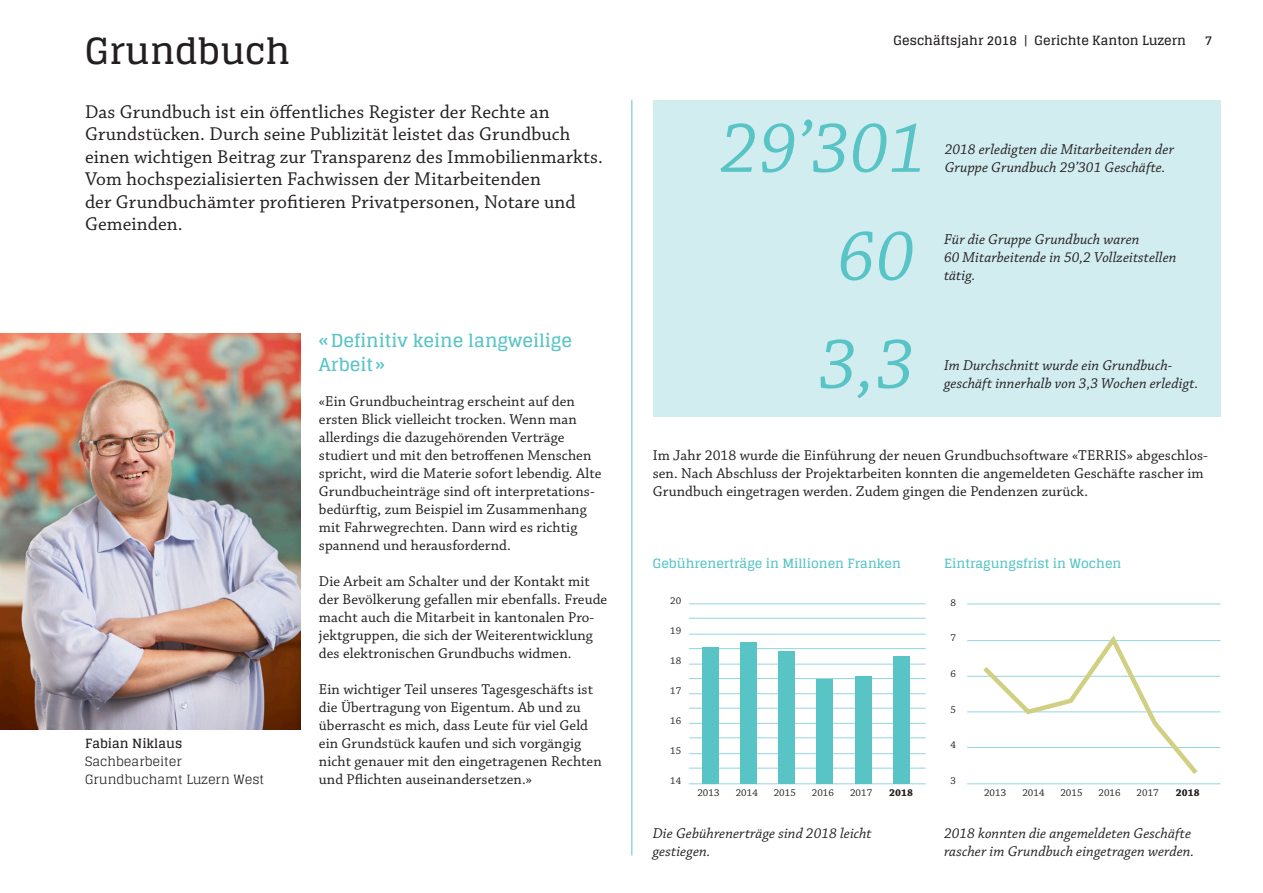
<style>
.page{position:relative;width:1263px;height:893px;background:#fff}
.page>*{position:absolute;margin:0;border:0;box-sizing:border-box;transform-origin:0 0}
.t1{font:italic 75px/108px "Chaparral Pro";letter-spacing:.005em;color:#59c4c6}
.t2{font:700 36px "Glegoo";color:#231f20}
.t3{font:19.5px/22.5px "Chaparral Pro";letter-spacing:.005em;color:#231f20}
.t4{font:700 18px/24px "Glegoo";color:#59c4c6}
.t5{font:15px/18px "Chaparral Pro";letter-spacing:.005em;color:#231f20}
.t6{font:italic 15px/18px "Chaparral Pro";letter-spacing:.005em;color:#231f20}
.t7{font:700 12.75px "Glegoo";color:#59c4c6}
.t8{font:700 12.75px "Glegoo";color:#231f20}
.t9{font:12.75px/18px "Glegoo";color:#231f20}
.t10{font:10.5px "Chaparral Pro";letter-spacing:.005em;color:#231f20}
.t11{font:700 10.5px "Chaparral Pro";letter-spacing:.005em;color:#231f20}
.s1{font-weight:400}
</style>
<div class="page">
<img style="left:0;top:334px;width:300px;height:396px">
<div style="left:653px;top:100px;width:567px;height:317px;background:#d2edf0"></div>
<hr style="left:631px;top:100px;width:1px;height:755px;background:#59c4c6">
<hr style="left:689px;top:603px;width:237px;height:1px;background:#92d6de">
<hr style="left:689px;top:618px;width:237px;height:1px;background:#92d6de">
<hr style="left:689px;top:634px;width:237px;height:1px;background:#92d6de">
<hr style="left:689px;top:648px;width:237px;height:1px;background:#92d6de">
<hr style="left:689px;top:664px;width:237px;height:1px;background:#92d6de">
<hr style="left:689px;top:678px;width:237px;height:1px;background:#92d6de">
<hr style="left:689px;top:693px;width:237px;height:1px;background:#92d6de">
<hr style="left:689px;top:708px;width:237px;height:1px;background:#92d6de">
<hr style="left:689px;top:723px;width:237px;height:1px;background:#92d6de">
<hr style="left:689px;top:737px;width:237px;height:1px;background:#92d6de">
<hr style="left:689px;top:753px;width:237px;height:1px;background:#92d6de">
<hr style="left:689px;top:768px;width:237px;height:1px;background:#92d6de">
<hr style="left:689px;top:783px;width:237px;height:1px;background:#92d6de">
<div style="left:893px;top:656px;width:16px;height:128px;background:#59c4c6"></div>
<div style="left:855px;top:676px;width:16px;height:108px;background:#59c4c6"></div>
<div style="left:816px;top:679px;width:17px;height:105px;background:#59c4c6"></div>
<div style="left:778px;top:651px;width:17px;height:133px;background:#59c4c6"></div>
<div style="left:740px;top:642px;width:17px;height:142px;background:#59c4c6"></div>
<div style="left:702px;top:648px;width:17px;height:136px;background:#59c4c6"></div>
<hr style="left:967px;top:604px;width:253px;height:1px;background:#92d6de">
<hr style="left:967px;top:640px;width:253px;height:1px;background:#92d6de">
<hr style="left:967px;top:676px;width:253px;height:1px;background:#92d6de">
<hr style="left:967px;top:712px;width:253px;height:1px;background:#92d6de">
<hr style="left:967px;top:747px;width:253px;height:1px;background:#92d6de">
<hr style="left:967px;top:783px;width:253px;height:1px;background:#92d6de">
<svg style="left:978px;top:635px;width:224px;height:139px"></svg>
<h2 class="t2" style="left:85px;top:31px;width:207px">Grundbuch</h2>
<p class="t3" style="left:85px;top:101px;width:519px">Das Grundbuch ist ein öffentliches Register der Rechte an Grundstücken. Durch seine Publizität leistet das Grundbuch einen wichtigen Beitrag zur Transparenz des Immobilienmarkts.<br>Vom hochspezialisierten Fachwissen der Mitarbeitenden<br>der Grundbuchämter profitieren Privatpersonen, Notare und Gemeinden.</p>
<p class="t8" style="left:85px;top:736px;width:99px">Fabian Niklaus</p>
<p class="t9" style="left:85px;top:752px;width:181px">Sachbearbeiter<br>Grundbuchamt Luzern West</p>
<p class="t4" style="left:319px;top:329px;width:255px">« Definitiv keine langweilige<br>Arbeit »</p>
<p class="t5" style="left:319px;top:393px;width:284px">«Ein Grundbucheintrag erscheint auf den ersten Blick vielleicht trocken. Wenn man allerdings die dazugehörenden Verträge studiert und mit den betroffenen Menschen spricht, wird die Materie sofort lebendig. Alte Grundbucheinträge sind oft interpretations&shy;bedürftig, zum Beispiel im Zusammenhang mit Fahrwegrechten. Dann wird es richtig spannend und herausfordernd.</p>
<p class="t5" style="left:319px;top:573px;width:290px">Die Arbeit am Schalter und der Kontakt mit der Bevölkerung gefallen mir ebenfalls. Freude macht auch die Mitarbeit in kantonalen Pro&shy;jektgruppen, die sich der Weiterentwicklung des elektronischen Grundbuchs widmen.</p>
<p class="t5" style="left:319px;top:681px;width:284px">Ein wichtiger Teil unseres Tagesgeschäfts ist die Übertragung von Eigentum. Ab und zu überrascht es mich, dass Leute für viel Geld ein Grundstück kaufen und sich vorgängig nicht genauer mit den eingetragenen Rechten und Pflichten auseinandersetzen.»</p>
<p class="t8" style="left:893px;top:33px;width:294px">Geschäftsjahr 2018 <span class="s1">|</span> Gerichte Kanton Luzern</p>
<p class="t8" style="left:1205px;top:33px;width:9px">7</p>
<h1 class="t1" style="left:818px;top:97px;width:110px;text-indent:-99px">29’301<br>60<br>3,3</h1>
<p class="t6" style="left:945px;top:141px;width:231px">2018 erledigten die Mitarbeitenden der<br>Gruppe Grundbuch 29’301 Geschäfte.</p>
<p class="t6" style="left:944px;top:231px;width:234px">Für die Gruppe Grundbuch waren<br>60 Mitarbeitende in 50,2 Vollzeitstellen tätig.</p>
<p class="t6" style="left:944px;top:357px;width:256px">Im Durchschnitt wurde ein Grundbuch&shy;geschäft innerhalb von 3,3 Wochen erledigt.</p>
<p class="t5" style="left:653px;top:447px;width:557px">Im Jahr 2018 wurde die Einführung der neuen Grundbuchsoftware «TERRIS» abgeschlos&shy;sen. Nach Abschluss der Projektarbeiten konnten die angemeldeten Geschäfte rascher im<br>Grundbuch eingetragen werden. Zudem gingen die Pendenzen zurück.</p>
<p class="t7" style="left:653px;top:556px;width:250px">Gebührenerträge in Millionen Franken</p>
<p class="t7" style="left:944px;top:556px;width:179px">Eintragungsfrist in Wochen</p>
<p class="t10" style="left:670px;top:595px;width:13px">20</p>
<p class="t10" style="left:670px;top:625px;width:13px">19</p>
<p class="t10" style="left:670px;top:655px;width:13px">18</p>
<p class="t10" style="left:670px;top:685px;width:13px">17</p>
<p class="t10" style="left:670px;top:715px;width:13px">16</p>
<p class="t10" style="left:670px;top:745px;width:13px">15</p>
<p class="t10" style="left:670px;top:774px;width:13px">14</p>
<p class="t10" style="left:697px;top:787px;width:24px">2013</p>
<p class="t10" style="left:736px;top:787px;width:24px">2014</p>
<p class="t10" style="left:774px;top:787px;width:24px">2015</p>
<p class="t10" style="left:812px;top:787px;width:24px">2016</p>
<p class="t10" style="left:850px;top:787px;width:24px">2017</p>
<p class="t11" style="left:889px;top:787px;width:25px">2018</p>
<p class="t10" style="left:950px;top:596px;width:7px">8</p>
<p class="t10" style="left:950px;top:632px;width:7px">7</p>
<p class="t10" style="left:950px;top:668px;width:7px">6</p>
<p class="t10" style="left:950px;top:703px;width:7px">5</p>
<p class="t10" style="left:950px;top:739px;width:7px">4</p>
<p class="t10" style="left:950px;top:775px;width:7px">3</p>
<p class="t10" style="left:984px;top:787px;width:24px">2013</p>
<p class="t10" style="left:1022px;top:787px;width:24px">2014</p>
<p class="t10" style="left:1060px;top:787px;width:24px">2015</p>
<p class="t10" style="left:1098px;top:787px;width:24px">2016</p>
<p class="t10" style="left:1137px;top:787px;width:24px">2017</p>
<p class="t11" style="left:1176px;top:787px;width:25px">2018</p>
<p class="t6" style="left:653px;top:825px;width:221px">Die Gebührenerträge sind 2018 leicht gestiegen.</p>
<p class="t6" style="left:944px;top:825px;width:252px">2018 konnten die angemeldeten Geschäfte rascher im Grundbuch eingetragen werden.</p>
</div>
